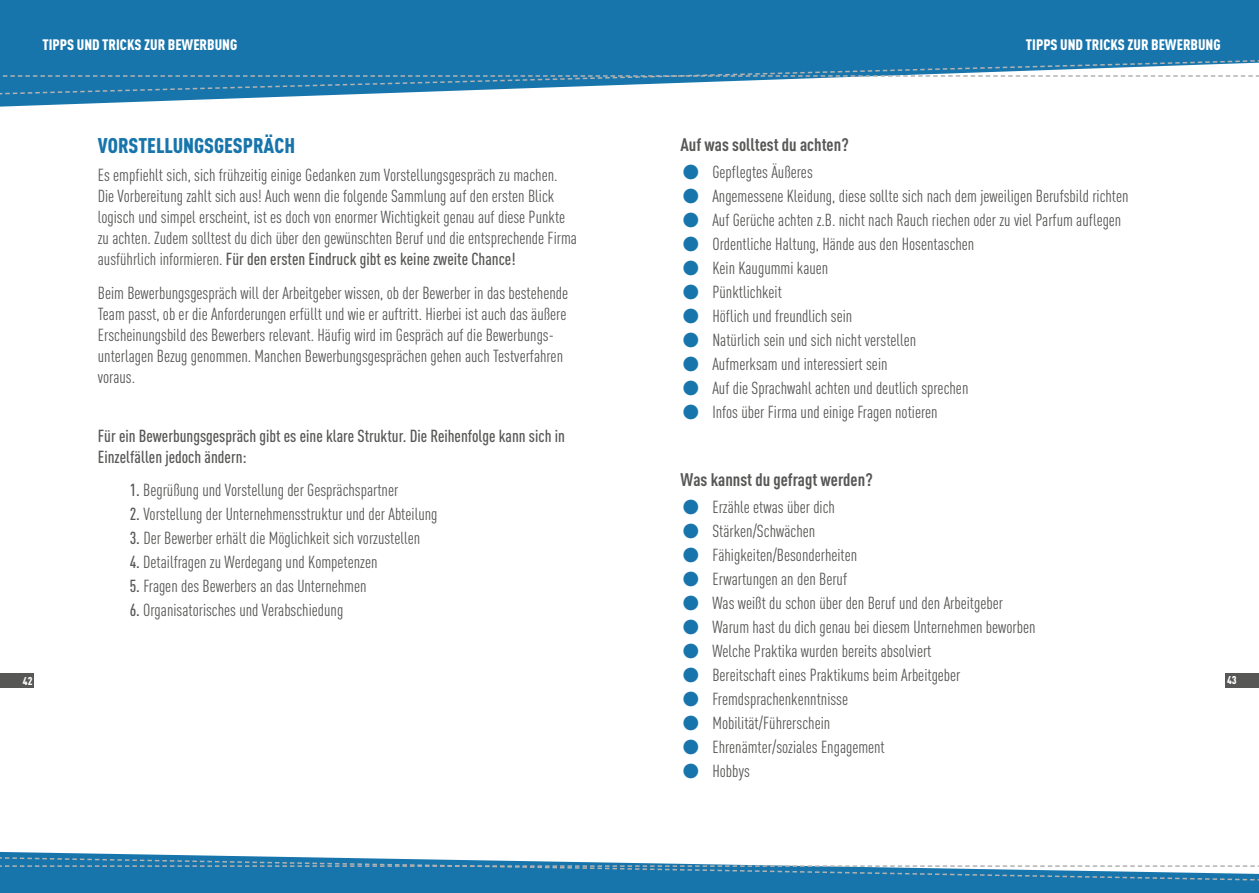
<style>
.page{position:relative;width:1259px;height:893px;background:#fff}
.page>*{position:absolute;margin:0;border:0;box-sizing:border-box;transform-origin:0 0}
.t1{font:900 21px "DIN Cond";color:#1775ac}
.t2{font:700 18px "DIN Cond";color:#575756}
.t3{font:17.25px/21px "DIN Cond";color:#575756}
.t4{font:500 17.25px/21px "DIN Cond";color:#575756}
.t5{font:900 15px "DIN Cond";color:#fff}
.t6{font:900 11.25px "DIN Cond";color:#fff}
.s1{font-weight:500}
.s2{font-size:45px;color:#1775ac}
</style>
<div class="page">
<svg style="left:0;top:851px;width:1259px;height:42px;fill:#1775ac"></svg>
<svg style="left:0;top:855px;width:1259px;height:29px"></svg>
<svg style="left:0;top:0;width:1259px;height:107px;fill:#1775ac"></svg>
<svg style="left:0;top:56px;width:1259px;height:41px"></svg>
<div style="left:0;top:673px;width:34px;height:15px;background:#575756"></div>
<div style="left:1225px;top:673px;width:34px;height:15px;background:#575756"></div>
<p class="t5" style="left:43px;top:35px;width:196px">TIPPS UND TRICKS ZUR BEWERBUNG</p>
<p class="t5" style="left:1026px;top:35px;width:196px">TIPPS UND TRICKS ZUR BEWERBUNG</p>
<p class="t1" style="left:98px;top:133px;width:199px">VORSTELLUNGSGESPRÄCH</p>
<p class="t3" style="left:98px;top:164px;width:481px">Es empfiehlt sich, sich frühzeitig einige Gedanken zum Vorstellungsgespräch zu machen.<br>Die Vorbereitung zahlt sich aus! Auch wenn die folgende Sammlung auf den ersten Blick logisch und simpel erscheint, ist es doch von enormer Wichtigkeit genau auf diese Punkte zu achten. Zudem solltest du dich über den gewünschten Beruf und die entsprechende Firma ausführlich informieren. <span class="s1">Für den ersten Eindruck gibt es keine zweite Chance!</span></p>
<p class="t3" style="left:98px;top:282px;width:472px">Beim Bewerbungsgespräch will der Arbeitgeber wissen, ob der Bewerber in das bestehende Team passt, ob er die Anforderungen erfüllt und wie er auftritt. Hierbei ist auch das äußere Erscheinungsbild des Bewerbers relevant. Häufig wird im Gespräch auf die Bewerbungs&shy;unterlagen Bezug genommen. Manchen Bewerbungsgesprächen gehen auch Testverfahren voraus.</p>
<p class="t2" style="left:680px;top:134px;width:170px">Auf was solltest du achten?</p>
<p class="t3" style="left:680px;top:162px;width:134px"><span class="s2">•</span> Gepflegtes Äußeres</p>
<p class="t3" style="left:680px;top:186px;width:449px"><span class="s2">•</span> Angemessene Kleidung, diese sollte sich nach dem jeweiligen Berufsbild richten</p>
<p class="t3" style="left:680px;top:210px;width:442px"><span class="s2">•</span> Auf Gerüche achten z.B. nicht nach Rauch riechen oder zu viel Parfum auflegen</p>
<p class="t3" style="left:680px;top:234px;width:295px"><span class="s2">•</span> Ordentliche Haltung, Hände aus den Hosentaschen</p>
<p class="t3" style="left:680px;top:258px;width:149px"><span class="s2">•</span> Kein Kaugummi kauen</p>
<p class="t3" style="left:680px;top:282px;width:103px"><span class="s2">•</span> Pünktlichkeit</p>
<p class="t3" style="left:680px;top:306px;width:173px"><span class="s2">•</span> Höflich und freundlich sein</p>
<p class="t3" style="left:680px;top:330px;width:237px"><span class="s2">•</span> Natürlich sein und sich nicht verstellen</p>
<p class="t3" style="left:680px;top:353px;width:208px"><span class="s2">•</span> Aufmerksam und interessiert sein</p>
<p class="t3" style="left:680px;top:377px;width:289px"><span class="s2">•</span> Auf die Sprachwahl achten und deutlich sprechen</p>
<p class="t3" style="left:680px;top:401px;width:259px"><span class="s2">•</span> Infos über Firma und einige Fragen notieren</p>
<p class="t4" style="left:98px;top:425px;width:468px">Für ein Bewerbungsgespräch gibt es eine klare Struktur. Die Reihenfolge kann sich in<br>Einzelfällen jedoch ändern:</p>
<p class="t3" style="left:130px;top:480px;width:270px"><span class="s1">1.</span> Begrüßung und Vorstellung der Gesprächspartner</p>
<p class="t3" style="left:130px;top:503px;width:309px"><span class="s1">2.</span> Vorstellung der Unternehmensstruktur und der Abteilung</p>
<p class="t3" style="left:130px;top:527px;width:292px"><span class="s1">3.</span> Der Bewerber erhält die Möglichkeit sich vorzustellen</p>
<p class="t3" style="left:130px;top:551px;width:249px"><span class="s1">4.</span> Detailfragen zu Werdegang und Kompetenzen</p>
<p class="t3" style="left:130px;top:575px;width:238px"><span class="s1">5.</span> Fragen des Bewerbers an das Unternehmen</p>
<p class="t3" style="left:130px;top:599px;width:215px"><span class="s1">6.</span> Organisatorisches und Verabschiedung</p>
<p class="t2" style="left:680px;top:468px;width:194px">Was kannst du gefragt werden?</p>
<p class="t3" style="left:680px;top:496px;width:156px"><span class="s2">•</span> Erzähle etwas über dich</p>
<p class="t3" style="left:680px;top:520px;width:136px"><span class="s2">•</span> Stärken/Schwächen</p>
<p class="t3" style="left:680px;top:544px;width:178px"><span class="s2">•</span> Fähigkeiten/Besonderheiten</p>
<p class="t3" style="left:680px;top:568px;width:168px"><span class="s2">•</span> Erwartungen an den Beruf</p>
<p class="t3" style="left:680px;top:592px;width:324px"><span class="s2">•</span> Was weißt du schon über den Beruf und den Arbeitgeber</p>
<p class="t3" style="left:680px;top:616px;width:356px"><span class="s2">•</span> Warum hast du dich genau bei diesem Unternehmen beworben</p>
<p class="t3" style="left:680px;top:640px;width:252px"><span class="s2">•</span> Welche Praktika wurden bereits absolviert</p>
<p class="t3" style="left:680px;top:664px;width:281px"><span class="s2">•</span> Bereitschaft eines Praktikums beim Arbeitgeber</p>
<p class="t3" style="left:680px;top:688px;width:169px"><span class="s2">•</span> Fremdsprachenkenntnisse</p>
<p class="t3" style="left:680px;top:712px;width:151px"><span class="s2">•</span> Mobilität/Führerschein</p>
<p class="t3" style="left:680px;top:736px;width:206px"><span class="s2">•</span> Ehrenämter/soziales Engagement</p>
<p class="t3" style="left:680px;top:760px;width:71px"><span class="s2">•</span> Hobbys</p>
<p class="t6" style="left:23px;top:673px;width:11px">42</p>
<p class="t6" style="left:1227px;top:673px;width:11px">43</p>
</div>
